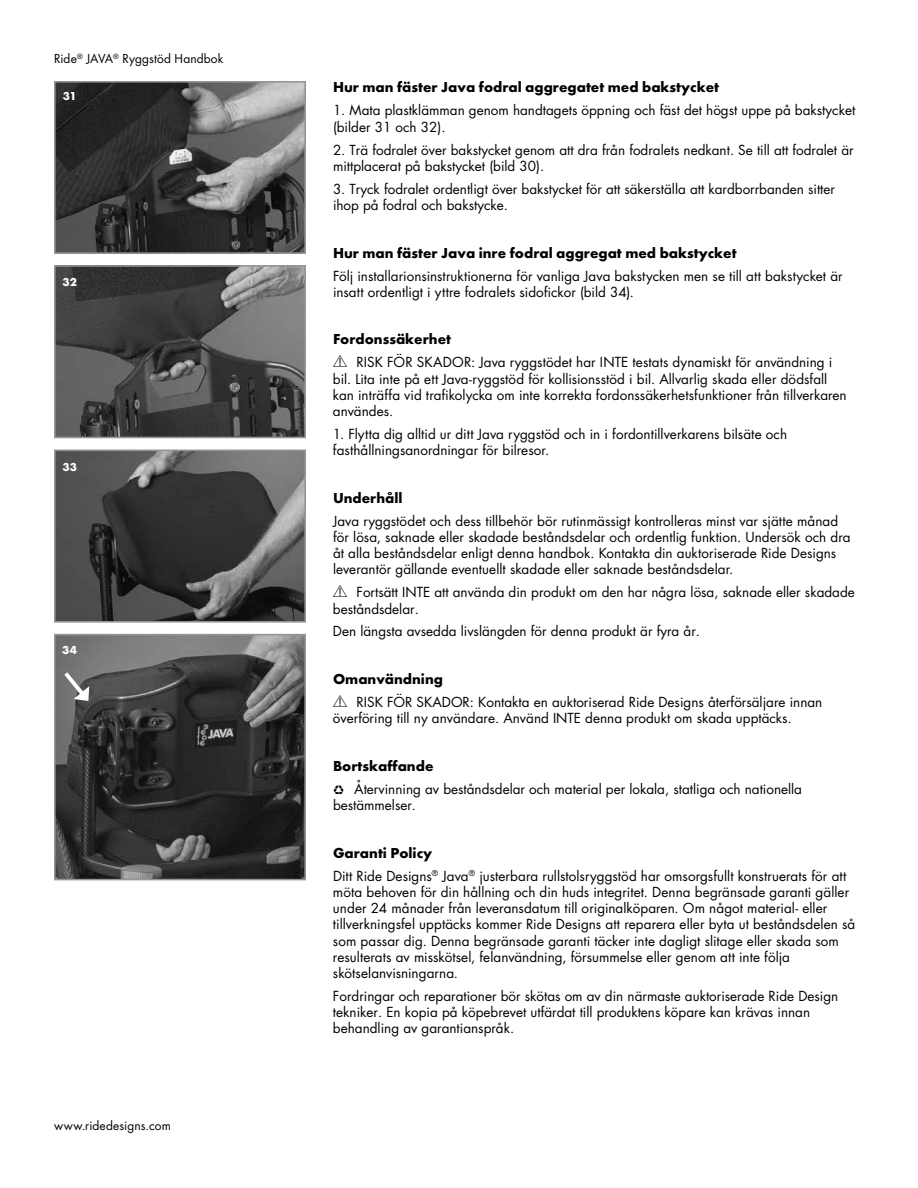
<style>
.page{position:relative;width:918px;height:1188px;background:#fff}
.page>*{position:absolute;margin:0;border:0;box-sizing:border-box;transform-origin:0 0}
.t1{font:700 15px "Futura PT";color:#000}
.t2{font:13.5px/16.2px "Futura";color:#000}
.t3{font:12px "Futura";letter-spacing:.01em;color:#000}
.t4{font:700 12px "Futura PT";letter-spacing:.01em;color:#fff}
.s1{font-family:"MDD ISO 15223 1";font-size:12px}
</style>
<div class="page">
<img style="left:57px;top:268px;width:246px;height:167px">
<div style="left:54px;top:265px;width:252px;height:173px;border:2px solid #939598"></div>
<img style="left:57px;top:84px;width:246px;height:167px">
<div style="left:54px;top:81px;width:252px;height:173px;border:2px solid #939598"></div>
<img style="left:57px;top:452px;width:246px;height:168px">
<div style="left:54px;top:449px;width:252px;height:174px;border:2px solid #939598"></div>
<img style="left:57px;top:637px;width:246px;height:240px">
<div style="left:54px;top:634px;width:252px;height:246px;border:2px solid #939598"></div>
<svg style="left:60px;top:668px;width:29px;height:33px"></svg>
<p class="t3" style="left:54px;top:51px;width:171px">Ride<sup>®</sup> JAVA<sup>®</sup> Ryggstöd Handbok</p>
<p class="t4" style="left:63px;top:88px;width:15px">31</p>
<p class="t4" style="left:62px;top:274px;width:16px">32</p>
<p class="t4" style="left:62px;top:460px;width:16px">33</p>
<p class="t4" style="left:62px;top:642px;width:16px">34</p>
<p class="t3" style="left:54px;top:1117px;width:118px">www.ridedesigns.com</p>
<p class="t1" style="left:333px;top:78px;width:388px">Hur man fäster Java fodral aggregatet med bakstycket</p>
<p class="t2" style="left:333px;top:102px;width:524px">1. Mata plastklämman genom handtagets öppning och fäst det högst uppe på bakstycket (bilder 31 och 32).</p>
<p class="t2" style="left:333px;top:141px;width:522px">2. Trä fodralet över bakstycket genom att dra från fodralets nedkant. Se till att fodralet är mittplacerat på bakstycket (bild 30).</p>
<p class="t2" style="left:333px;top:180px;width:504px">3. Tryck fodralet ordentligt över bakstycket för att säkerställa att kardborrbanden sitter ihop på fodral och bakstycke.</p>
<p class="t1" style="left:333px;top:243px;width:405px">Hur man fäster Java inre fodral aggregat med bakstycket</p>
<p class="t2" style="left:333px;top:267px;width:511px">Följ installarionsinstruktionerna för vanliga Java bakstycken men se till att bakstycket är insatt ordentligt i yttre fodralets sidofickor (bild 34).</p>
<p class="t1" style="left:333px;top:330px;width:120px">Fordonssäkerhet</p>
<p class="t2" style="left:333px;top:354px;width:515px"><span class="s1">Y</span> RISK FÖR SKADOR: Java ryggstödet har INTE testats dynamiskt för användning i bil. Lita inte på ett Java-ryggstöd för kollisionsstöd i bil. Allvarlig skada eller dödsfall kan inträffa vid trafikolycka om inte korrekta fordonssäkerhetsfunktioner från tillverkaren användes.</p>
<p class="t2" style="left:333px;top:426px;width:456px">1. Flytta dig alltid ur ditt Java ryggstöd och in i fordontillverkarens bilsäte och fasthållningsanordningar för bilresor.</p>
<p class="t1" style="left:333px;top:488px;width:71px">Underhåll</p>
<p class="t2" style="left:333px;top:513px;width:519px">Java ryggstödet och dess tillbehör bör rutinmässigt kontrolleras minst var sjätte månad för lösa, saknade eller skadade beståndsdelar och ordentlig funktion. Undersök och dra åt alla beståndsdelar enligt denna handbok. Kontakta din auktoriserade Ride Designs leverantör gällande eventuellt skadade eller saknade beståndsdelar.</p>
<p class="t2" style="left:333px;top:584px;width:523px"><span class="s1">Y</span> Fortsätt INTE att använda din produkt om den har några lösa, saknade eller skadade beståndsdelar.</p>
<p class="t2" style="left:333px;top:623px;width:369px">Den längsta avsedda livslängden för denna produkt är fyra år.</p>
<p class="t1" style="left:333px;top:670px;width:111px">Omanvändning</p>
<p class="t2" style="left:333px;top:694px;width:491px"><span class="s1">Y</span> RISK FÖR SKADOR: Kontakta en auktoriserad Ride Designs återförsäljare innan överföring till ny användare. Använd INTE denna produkt om skada upptäcks.</p>
<p class="t1" style="left:333px;top:756px;width:102px">Bortskaffande</p>
<p class="t2" style="left:333px;top:781px;width:471px">♻ Återvinning av beståndsdelar och material per lokala, statliga och nationella bestämmelser.</p>
<p class="t1" style="left:333px;top:843px;width:101px">Garanti Policy</p>
<p class="t2" style="left:333px;top:868px;width:524px">Ditt Ride Designs<sup>®</sup> Java<sup>®</sup> justerbara rullstolsryggstöd har omsorgsfullt konstruerats för att möta behoven för din hållning och din huds integritet. Denna begränsade garanti gäller under 24 månader från leveransdatum till originalköparen. Om något material- eller tillverkningsfel upptäcks kommer Ride Designs att reparera eller byta ut beståndsdelen så som passar dig. Denna begränsade garanti täcker inte dagligt slitage eller skada som resulterats av misskötsel, felanvändning, försummelse eller genom att inte följa skötselanvisningarna.</p>
<p class="t2" style="left:333px;top:988px;width:507px">Fordringar och reparationer bör skötas om av din närmaste auktoriserade Ride Design tekniker. En kopia på köpebrevet utfärdat till produktens köpare kan krävas innan behandling av garantianspråk.</p>
</div>
